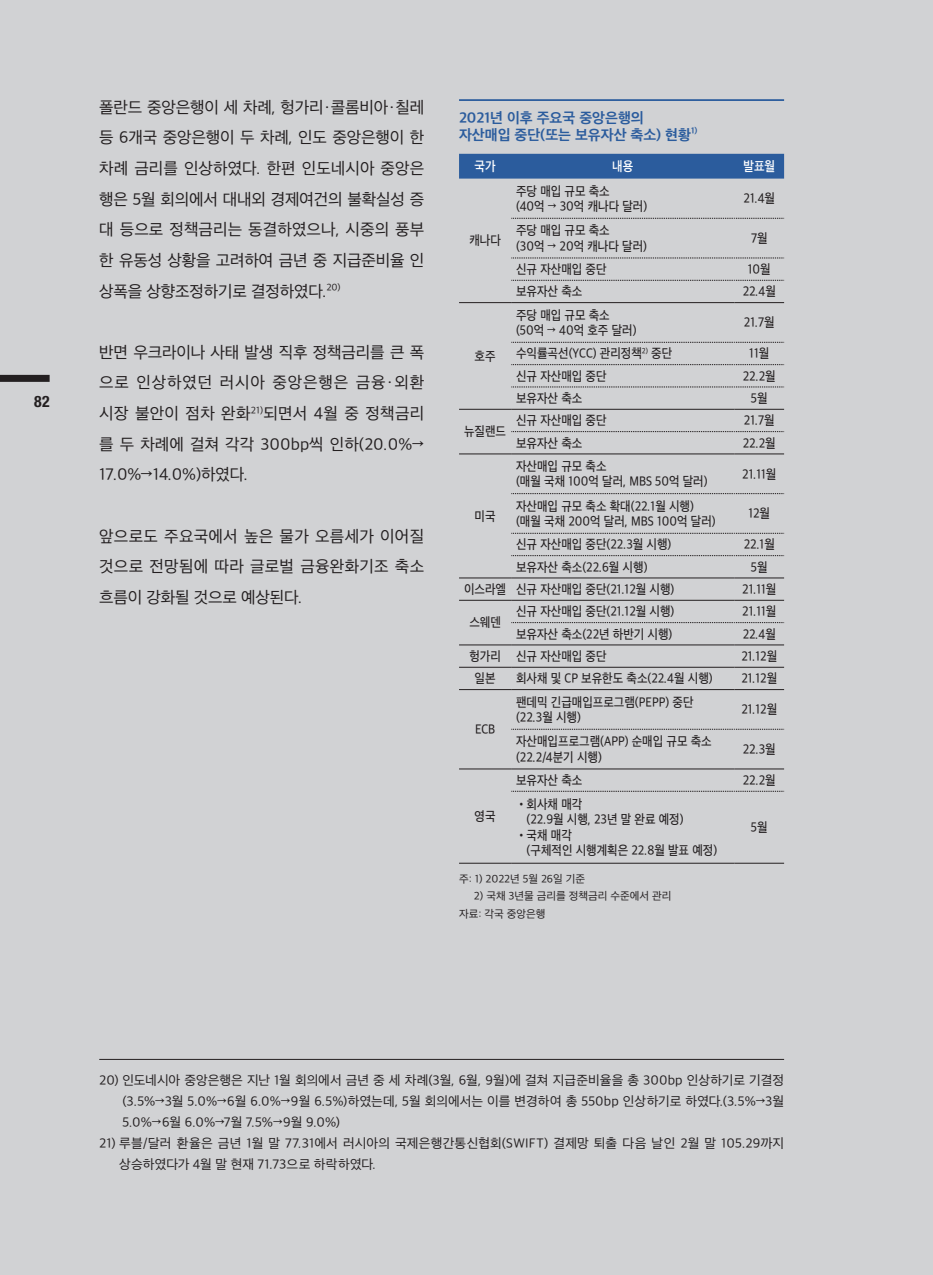
<style>
.page{position:relative;width:933px;height:1275px;background:#d1d2d4}
.page>*{position:absolute;margin:0;border:0;box-sizing:border-box;transform-origin:0 0}
.t1{font:15.75px/30.6px "SD Gothic Neo 1 OTFR";letter-spacing:.005em;color:#231f20;text-align:justify}
.t2{font:700 condensed 15.75px "Helvetica Neue LT Std";color:#231f20}
.t3{font:14px "SD Gothic Neo 1 OTFB";color:#2b5c9d}
.t4{font:12.6px/15.2px "SD Gothic Neo 1 OTFM";color:#231f20;scale:.9 1}
.t5{font:12.6px/21px "SD Gothic Neo 1 OTFR";letter-spacing:.01em;color:#231f20;text-align:justify}
.t6{font:12.6px "SD Gothic Neo 1 OTFSB";color:#fff;scale:.9 1}
.t7{font:10.5px "SD Gothic Neo 1 OTFR";color:#231f20}
.t8{font:8.22px "SD Gothic Neo 1 OTFB";color:#2b5c9d}
.s1{font-family:"SD Myeongjo Neo 1 OTFR"}
</style>
<div class="page">
<div style="left:0;top:375px;width:50px;height:7px;background:#231f20"></div>
<hr style="left:99px;top:1059px;width:685px;height:1px;background:#231f20">
<hr style="left:459px;top:99px;width:325px;height:2px;background:#2b5c9d">
<div style="left:459px;top:154px;width:325px;height:25px;background:#2b5c9d"></div>
<hr style="left:459px;top:302px;width:52px;height:1px;background:#231f20">
<hr style="left:511px;top:302px;width:223px;height:1px;background:#231f20">
<hr style="left:734px;top:302px;width:50px;height:1px;background:#231f20">
<hr style="left:459px;top:409px;width:52px;height:1px;background:#231f20">
<hr style="left:511px;top:409px;width:223px;height:1px;background:#231f20">
<hr style="left:734px;top:409px;width:50px;height:1px;background:#231f20">
<hr style="left:459px;top:454px;width:52px;height:1px;background:#231f20">
<hr style="left:511px;top:454px;width:223px;height:1px;background:#231f20">
<hr style="left:734px;top:454px;width:50px;height:1px;background:#231f20">
<hr style="left:459px;top:578px;width:52px;height:1px;background:#231f20">
<hr style="left:511px;top:578px;width:223px;height:1px;background:#231f20">
<hr style="left:734px;top:578px;width:50px;height:1px;background:#231f20">
<hr style="left:459px;top:600px;width:52px;height:1px;background:#231f20">
<hr style="left:511px;top:600px;width:223px;height:1px;background:#231f20">
<hr style="left:734px;top:600px;width:50px;height:1px;background:#231f20">
<hr style="left:459px;top:645px;width:52px;height:1px;background:#231f20">
<hr style="left:511px;top:645px;width:223px;height:1px;background:#231f20">
<hr style="left:734px;top:645px;width:50px;height:1px;background:#231f20">
<hr style="left:459px;top:667px;width:52px;height:1px;background:#231f20">
<hr style="left:511px;top:667px;width:223px;height:1px;background:#231f20">
<hr style="left:734px;top:667px;width:50px;height:1px;background:#231f20">
<hr style="left:459px;top:689px;width:52px;height:1px;background:#231f20">
<hr style="left:511px;top:689px;width:223px;height:1px;background:#231f20">
<hr style="left:734px;top:689px;width:50px;height:1px;background:#231f20">
<hr style="left:459px;top:769px;width:52px;height:1px;background:#231f20">
<hr style="left:511px;top:769px;width:223px;height:1px;background:#231f20">
<hr style="left:734px;top:769px;width:50px;height:1px;background:#231f20">
<hr style="left:459px;top:863px;width:52px;height:1px;background:#231f20">
<svg style="left:511px;top:791px;width:273px;height:1px"></svg>
<svg style="left:511px;top:729px;width:273px;height:1px"></svg>
<svg style="left:511px;top:622px;width:273px;height:1px"></svg>
<svg style="left:511px;top:493px;width:273px;height:1px"></svg>
<svg style="left:511px;top:533px;width:273px;height:1px"></svg>
<svg style="left:511px;top:555px;width:273px;height:1px"></svg>
<svg style="left:511px;top:342px;width:273px;height:1px"></svg>
<svg style="left:511px;top:364px;width:273px;height:1px"></svg>
<svg style="left:511px;top:387px;width:273px;height:1px"></svg>
<svg style="left:511px;top:431px;width:273px;height:1px"></svg>
<svg style="left:511px;top:218px;width:273px;height:1px"></svg>
<svg style="left:511px;top:258px;width:273px;height:1px"></svg>
<svg style="left:511px;top:280px;width:273px;height:1px"></svg>
<hr style="left:511px;top:863px;width:223px;height:1px;background:#231f20">
<hr style="left:734px;top:863px;width:50px;height:1px;background:#231f20">
<p class="t2" style="left:34px;top:391px;width:17px">82</p>
<p class="t1" style="left:99px;top:92px;width:326px">폴란드 중앙은행이 세 차례, 헝가리<span class="s1">·</span>콜롬비아<span class="s1">·</span>칠레 등 6개국 중앙은행이 두 차례, 인도 중앙은행이 한 차례 금리를 인상하였다. 한편 인도네시아 중앙은 행은 5월 회의에서 대내외 경제여건의 불확실성 증 대 등으로 정책금리는 동결하였으나, 시중의 풍부 한 유동성 상황을 고려하여 금년 중 지급준비율 인 상폭을 상향조정하기로 결정하였다.<sup>20)</sup></p>
<p class="t1" style="left:99px;top:337px;width:326px">반면 우크라이나 사태 발생 직후 정책금리를 큰 폭 으로 인상하였던 러시아 중앙은행은 금융<span class="s1">·</span>외환 시장 불안이 점차 완화<sup>21)</sup>되면서 4월 중 정책금리 를 두 차례에 걸쳐 각각 300bp씩 인하(20.0%→ 17.0%→14.0%)하였다.</p>
<p class="t1" style="left:99px;top:521px;width:326px">앞으로도 주요국에서 높은 물가 오름세가 이어질 것으로 전망됨에 따라 글로벌 금융완화기조 축소 흐름이 강화될 것으로 예상된다.</p>
<p class="t3" style="left:459px;top:111px;width:186px">2021년 이후 주요국 중앙은행의</p>
<p class="t3" style="left:459px;top:128px;width:233px">자산매입 중단(또는 보유자산 축소) 현황</p>
<p class="t8" style="left:691px;top:126px;width:8px">1)</p>
<p class="t6" style="left:474px;top:160px;width:25px">국가</p>
<p class="t6" style="left:612px;top:160px;width:25px">내용</p>
<p class="t6" style="left:743px;top:160px;width:37px">발표월</p>
<p class="t4" style="left:516px;top:183px;width:106px">주당 매입 규모 축소</p>
<p class="t4" style="left:516px;top:198px;width:147px">(40억 → 30억 캐나다 달러)</p>
<p class="t4" style="left:743px;top:191px;width:37px">21.4월</p>
<p class="t4" style="left:469px;top:233px;width:37px">캐나다</p>
<p class="t4" style="left:516px;top:223px;width:106px">주당 매입 규모 축소</p>
<p class="t4" style="left:516px;top:238px;width:147px">(30억 → 20억 캐나다 달러)</p>
<p class="t4" style="left:751px;top:231px;width:20px">7월</p>
<p class="t4" style="left:516px;top:262px;width:102px">신규 자산매입 중단</p>
<p class="t4" style="left:748px;top:262px;width:27px">10월</p>
<p class="t4" style="left:516px;top:284px;width:75px">보유자산 축소</p>
<p class="t4" style="left:742px;top:284px;width:38px">22.4월</p>
<p class="t4" style="left:516px;top:307px;width:106px">주당 매입 규모 축소</p>
<p class="t4" style="left:516px;top:322px;width:135px">(50억 → 40억 호주 달러)</p>
<p class="t4" style="left:744px;top:315px;width:36px">21.7월</p>
<p class="t4" style="left:474px;top:348px;width:25px">호주</p>
<p class="t4" style="left:516px;top:346px;width:175px">수익률곡선(YCC) 관리정책<sup>2)</sup> 중단</p>
<p class="t4" style="left:749px;top:346px;width:24px">11월</p>
<p class="t4" style="left:516px;top:368px;width:102px">신규 자산매입 중단</p>
<p class="t4" style="left:743px;top:368px;width:38px">22.2월</p>
<p class="t4" style="left:516px;top:391px;width:75px">보유자산 축소</p>
<p class="t4" style="left:751px;top:391px;width:20px">5월</p>
<p class="t4" style="left:464px;top:424px;width:48px">뉴질랜드</p>
<p class="t4" style="left:516px;top:413px;width:102px">신규 자산매입 중단</p>
<p class="t4" style="left:744px;top:413px;width:36px">21.7월</p>
<p class="t4" style="left:516px;top:435px;width:75px">보유자산 축소</p>
<p class="t4" style="left:743px;top:435px;width:38px">22.2월</p>
<p class="t4" style="left:516px;top:459px;width:102px">자산매입 규모 축소</p>
<p class="t4" style="left:516px;top:474px;width:214px">(매월 국채 100억 달러, MBS 50억 달러)</p>
<p class="t4" style="left:742px;top:466px;width:39px">21.11월</p>
<p class="t4" style="left:474px;top:508px;width:25px">미국</p>
<p class="t4" style="left:516px;top:498px;width:199px">자산매입 규모 축소 확대(22.1월 시행)</p>
<p class="t4" style="left:516px;top:513px;width:223px">(매월 국채 200억 달러, MBS 100억 달러)</p>
<p class="t4" style="left:748px;top:506px;width:26px">12월</p>
<p class="t4" style="left:516px;top:537px;width:174px">신규 자산매입 중단(22.3월 시행)</p>
<p class="t4" style="left:743px;top:537px;width:36px">22.1월</p>
<p class="t4" style="left:516px;top:559px;width:147px">보유자산 축소(22.6월 시행)</p>
<p class="t4" style="left:751px;top:559px;width:20px">5월</p>
<p class="t4" style="left:464px;top:581px;width:48px">이스라엘</p>
<p class="t4" style="left:516px;top:581px;width:177px">신규 자산매입 중단(21.12월 시행)</p>
<p class="t4" style="left:742px;top:581px;width:39px">21.11월</p>
<p class="t4" style="left:469px;top:615px;width:37px">스웨덴</p>
<p class="t4" style="left:516px;top:604px;width:177px">신규 자산매입 중단(21.12월 시행)</p>
<p class="t4" style="left:742px;top:604px;width:39px">21.11월</p>
<p class="t4" style="left:516px;top:626px;width:175px">보유자산 축소(22년 하반기 시행)</p>
<p class="t4" style="left:742px;top:626px;width:38px">22.4월</p>
<p class="t4" style="left:469px;top:648px;width:37px">헝가리</p>
<p class="t4" style="left:516px;top:648px;width:102px">신규 자산매입 중단</p>
<p class="t4" style="left:741px;top:648px;width:41px">21.12월</p>
<p class="t4" style="left:474px;top:671px;width:25px">일본</p>
<p class="t4" style="left:516px;top:671px;width:220px">회사채 및 CP 보유한도 축소(22.4월 시행)</p>
<p class="t4" style="left:741px;top:671px;width:41px">21.12월</p>
<p class="t4" style="left:475px;top:722px;width:24px">ECB</p>
<p class="t4" style="left:516px;top:694px;width:199px">팬데믹 긴급매입프로그램(PEPP) 중단</p>
<p class="t4" style="left:516px;top:709px;width:74px">(22.3월 시행)</p>
<p class="t4" style="left:741px;top:702px;width:41px">21.12월</p>
<p class="t4" style="left:516px;top:734px;width:219px">자산매입프로그램(APP) 순매입 규모 축소</p>
<p class="t4" style="left:516px;top:749px;width:97px">(22.2/4분기 시행)</p>
<p class="t4" style="left:743px;top:741px;width:38px">22.3월</p>
<p class="t4" style="left:474px;top:808px;width:25px">영국</p>
<p class="t4" style="left:516px;top:772px;width:75px">보유자산 축소</p>
<p class="t4" style="left:743px;top:772px;width:38px">22.2월</p>
<p class="t4" style="left:526px;top:797px;width:176px;text-indent:-11px">•회사채 매각<br>(22.9월 시행, 23년 말 완료 예정)</p>
<p class="t4" style="left:526px;top:827px;width:213px;text-indent:-11px">•국채 매각<br>(구체적인 시행계획은 22.8월 발표 예정)</p>
<p class="t4" style="left:751px;top:820px;width:20px">5월</p>
<p class="t7" style="left:459px;top:873px;width:127px">주: 1) 2022년 5월 26일 기준</p>
<p class="t7" style="left:474px;top:891px;width:199px">2) 국채 3년물 금리를 정책금리 수준에서 관리</p>
<p class="t7" style="left:459px;top:908px;width:88px">자료: 각국 중앙은행</p>
<p class="t5" style="left:122px;top:1070px;width:663px;text-indent:-23px">20) 인도네시아 중앙은행은 지난 1월 회의에서 금년 중 세 차례(3월, 6월, 9월)에 걸쳐 지급준비율을 총 300bp 인상하기로 기결정 (3.5%→3월 5.0%→6월 6.0%→9월 6.5%)하였는데, 5월 회의에서는 이를 변경하여 총 550bp 인상하기로 하였다.(3.5%→3월 5.0%→6월 6.0%→7월 7.5%→9월 9.0%)</p>
<p class="t5" style="left:119px;top:1133px;width:666px;text-indent:-20px">21) 루블/달러 환율은 금년 1월 말 77.31에서 러시아의 국제은행간통신협회(SWIFT) 결제망 퇴출 다음 날인 2월 말 105.29까지 상승하였다가 4월 말 현재 71.73으로 하락하였다.</p>
</div>
